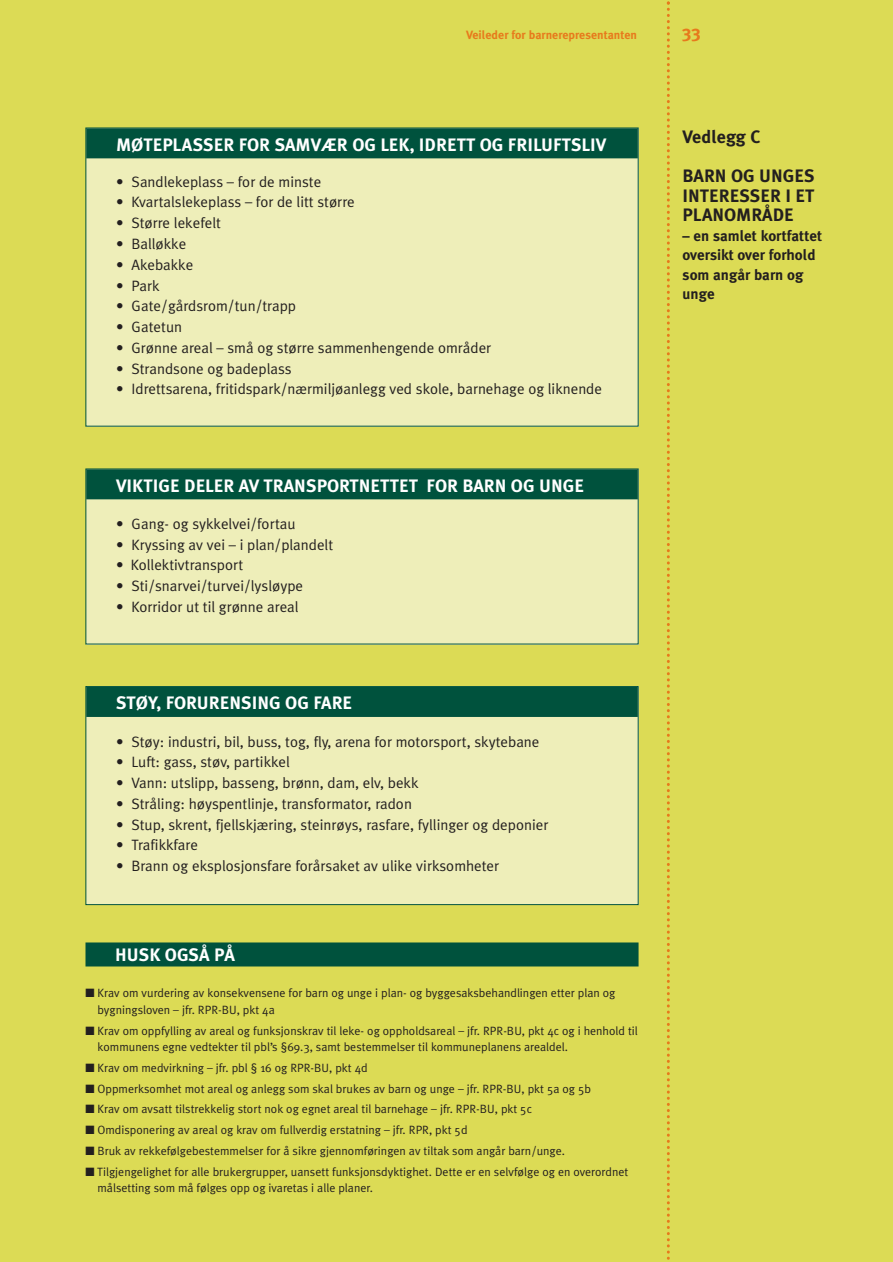
<style>
.page{position:relative;width:893px;height:1262px;background:#fff}
.page>*{position:absolute;margin:0;border:0;box-sizing:border-box;transform-origin:0 0}
.t1{font:700 18px "Meta Plus";color:#fff}
.t2{font:700 18px/39px "Meta Plus";color:#231f1f}
.t3{font:700 18px "Meta Plus";color:#e77a1c}
.t4{font:15px "Meta Plus Normal";color:#231f1f}
.t5{font:700 15px/19.5px "Meta Plus";color:#231f1f}
.t6{font:12px/16.5px "Meta Plus Normal";color:#231f1f}
.t7{font:700 12px "Meta Plus";color:#e77a1c}
</style>
<div class="page">
<div style="left:0;top:0;width:892px;height:1261px;background:#dcdb55"></div>
<svg style="left:666px;top:1px;width:3px;height:1259px"></svg>
<div style="left:85px;top:942px;width:553px;height:24px;background:#00523d"></div>
<div style="left:86px;top:128px;width:552px;height:298px;background:#eeeeb9"></div>
<div style="left:86px;top:128px;width:551px;height:30px;background:#00523d"></div>
<div style="left:85px;top:128px;width:553px;height:298px;border:1px solid #00523d"></div>
<div style="left:86px;top:469px;width:552px;height:175px;background:#eeeeb9"></div>
<div style="left:86px;top:469px;width:551px;height:30px;background:#00523d"></div>
<div style="left:85px;top:468px;width:553px;height:176px;border:1px solid #00523d"></div>
<div style="left:86px;top:686px;width:552px;height:218px;background:#eeeeb9"></div>
<div style="left:86px;top:687px;width:551px;height:30px;background:#00523d"></div>
<div style="left:85px;top:686px;width:553px;height:219px;border:1px solid #00523d"></div>
<p class="t7" style="left:466px;top:31px;width:172px">Veileder for barnerepresentanten</p>
<h1 class="t3" style="left:682px;top:25px;width:20px">33</h1>
<h1 class="t1" style="left:116px;top:138px;width:492px">MØTEPLASSER FOR SAMVÆR OG LEK, IDRETT OG FRILUFTSLIV</h1>
<p class="t4" style="left:116px;top:176px;width:207px">• Sandlekeplass – for de minste</p>
<p class="t4" style="left:116px;top:197px;width:240px">• Kvartalslekeplass – for de litt større</p>
<p class="t4" style="left:116px;top:217px;width:106px">• Større lekefelt</p>
<p class="t4" style="left:116px;top:238px;width:72px">• Balløkke</p>
<p class="t4" style="left:116px;top:259px;width:79px">• Akebakke</p>
<p class="t4" style="left:116px;top:280px;width:45px">• Park</p>
<p class="t4" style="left:116px;top:300px;width:181px">• Gate/gårdsrom/tun/trapp</p>
<p class="t4" style="left:116px;top:321px;width:68px">• Gatetun</p>
<p class="t4" style="left:116px;top:342px;width:377px">• Grønne areal – små og større sammenhengende områder</p>
<p class="t4" style="left:116px;top:363px;width:177px">• Strandsone og badeplass</p>
<p class="t4" style="left:116px;top:384px;width:487px">• Idrettsarena, fritidspark/nærmiljøanlegg ved skole, barnehage og liknende</p>
<h1 class="t1" style="left:116px;top:479px;width:469px">VIKTIGE DELER AV TRANSPORTNETTET FOR BARN OG UNGE</h1>
<p class="t4" style="left:116px;top:518px;width:181px">• Gang- og sykkelvei/fortau</p>
<p class="t4" style="left:116px;top:539px;width:219px">• Kryssing av vei – i plan/plandelt</p>
<p class="t4" style="left:116px;top:560px;width:129px">• Kollektivtransport</p>
<p class="t4" style="left:116px;top:580px;width:189px">• Sti/snarvei/turvei/lysløype</p>
<p class="t4" style="left:116px;top:601px;width:184px">• Korridor ut til grønne areal</p>
<h1 class="t1" style="left:116px;top:697px;width:238px">STØY, FORURENSING OG FARE</h1>
<p class="t4" style="left:116px;top:736px;width:425px">• Støy: industri, bil, buss, tog, fly, arena for motorsport, skytebane</p>
<p class="t4" style="left:116px;top:756px;width:175px">• Luft: gass, støv, partikkel</p>
<p class="t4" style="left:116px;top:777px;width:304px">• Vann: utslipp, basseng, brønn, dam, elv, bekk</p>
<p class="t4" style="left:116px;top:798px;width:297px">• Stråling: høyspentlinje, transformator, radon</p>
<p class="t4" style="left:116px;top:819px;width:434px">• Stup, skrent, fjellskjæring, steinrøys, rasfare, fyllinger og deponier</p>
<p class="t4" style="left:116px;top:839px;width:83px">• Trafikkfare</p>
<p class="t4" style="left:116px;top:860px;width:385px">• Brann og eksplosjonsfare forårsaket av ulike virksomheter</p>
<h1 class="t1" style="left:115px;top:949px;width:121px">HUSK OGSÅ PÅ</h1>
<p class="t6" style="left:97px;top:986px;width:519px;text-indent:-12px">■ Krav om vurdering av konsekvensene for barn og unge i plan- og byggesaksbehandlingen etter plan og bygningsloven – jfr. RPR-BU, pkt 4a</p>
<p class="t6" style="left:97px;top:1023px;width:542px;text-indent:-12px">■ Krav om oppfylling av areal og funksjonskrav til leke- og oppholdsareal – jfr. RPR-BU, pkt 4c og i henhold til kommunens egne vedtekter til pbl’s §69.3, samt bestemmelser til kommuneplanens arealdel.</p>
<p class="t6" style="left:85px;top:1060px;width:284px">■ Krav om medvirkning – jfr. pbl § 16 og RPR-BU, pkt 4d</p>
<p class="t6" style="left:85px;top:1081px;width:507px">■ Oppmerksomhet mot areal og anlegg som skal brukes av barn og unge – jfr. RPR-BU, pkt 5a og 5b</p>
<p class="t6" style="left:85px;top:1102px;width:448px">■ Krav om avsatt tilstrekkelig stort nok og egnet areal til barnehage – jfr. RPR-BU, pkt 5c</p>
<p class="t6" style="left:85px;top:1123px;width:383px">■ Omdisponering av areal og krav om fullverdig erstatning – jfr. RPR, pkt 5d</p>
<p class="t6" style="left:85px;top:1143px;width:481px">■ Bruk av rekkefølgebestemmelser for å sikre gjennomføringen av tiltak som angår barn/unge.</p>
<p class="t6" style="left:97px;top:1164px;width:532px;text-indent:-12px">■ Tilgjengelighet for alle brukergrupper, uansett funksjonsdyktighet. Dette er en selvfølge og en overordnet målsetting som må følges opp og ivaretas i alle planer.</p>
<h1 class="t2" style="left:682px;top:120px;width:133px">Vedlegg C<br>BARN OG UNGES</h1>
<h1 class="t2" style="left:682px;top:188px;width:133px;line-height:19.5px">INTERESSER I ET<br>PLANOMRÅDE</h1>
<p class="t5" style="left:682px;top:227px;width:141px">– en samlet kortfattet oversikt over forhold som angår barn og unge</p>
</div>
